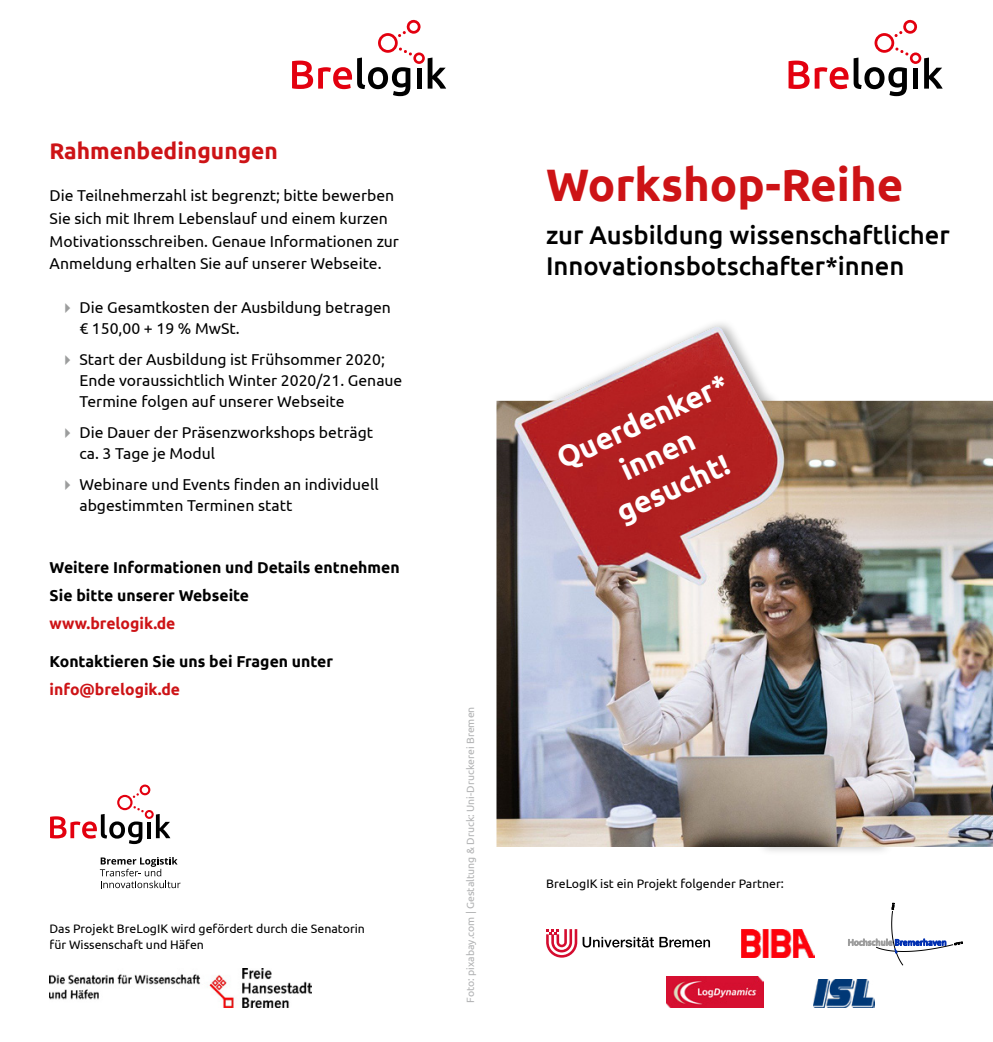
<style>
.page{position:relative;width:993px;height:1042px;background:#fff}
.page>*{position:absolute;margin:0;border:0;box-sizing:border-box;transform-origin:0 0}
.t1{font:700 45.5px "Ubuntu";color:#cd1316}
.t2{font:700 29.75px/36.8px "Ubuntu";color:#fff;text-align:center}
.t3{font:500 25.55px/31.7px "Ubuntu";color:#000}
.t4{font:700 22.75px "Ubuntu";color:#cd1316}
.t5{font:15.75px/21px "Ubuntu";color:#000}
.t6{font:700 15.75px/28px "Ubuntu";color:#000}
.t7{font:700 15.75px "Ubuntu";color:#cd1316}
.t8{font:12.25px/16.4px "Ubuntu";color:#000}
.t9{font:10.5px "Ubuntu";color:#b1b2b3}
</style>
<div class="page">
<div style="left:545px;top:319px;width:348px;height:536px;background:#000;opacity:.29"></div>
<svg style="left:292px;top:20px;width:154px;height:76px"></svg>
<svg style="left:788px;top:20px;width:154px;height:76px"></svg>
<img style="left:50px;top:969px;width:261px;height:39px">
<img style="left:496px;top:326px;width:496px;height:521px">
<img style="left:666px;top:976px;width:97px;height:31px">
<img style="left:741px;top:929px;width:73px;height:28px">
<svg style="left:848px;top:903px;width:114px;height:62px"></svg>
<img style="left:813px;top:979px;width:61px;height:28px">
<svg style="left:100px;top:857px;width:80px;height:31px"></svg>
<svg style="left:50px;top:784px;width:120px;height:60px"></svg>
<svg style="left:659px;top:937px;width:50px;height:10px"></svg>
<svg style="left:546px;top:929px;width:107px;height:28px"></svg>
<h3 class="t4" style="left:50px;top:137px;width:230px">Rahmenbedingungen</h3>
<p class="t5" style="left:50px;top:184px;width:351px;line-height:22.8px">Die Teilnehmerzahl ist begrenzt; bitte bewerben Sie sich mit Ihrem Lebenslauf und einem kurzen Motivationsschreiben. Genaue Informationen zur Anmeldung erhalten Sie auf unserer Webseite.</p>
<p class="t5" style="left:79px;top:297px;width:313px">Die Gesamtkosten der Ausbildung betragen € 150,00 + 19 % MwSt.</p>
<p class="t5" style="left:79px;top:348px;width:324px">Start der Ausbildung ist Frühsommer 2020;<br>Ende voraussichtlich Winter 2020/21. Genaue<br>Termine folgen auf unserer Webseite</p>
<p class="t5" style="left:79px;top:421px;width:295px">Die Dauer der Präsenzworkshops beträgt ca. 3 Tage je Modul</p>
<p class="t5" style="left:79px;top:473px;width:300px">Webinare und Events finden an individuell abgestimmten Terminen statt</p>
<p class="t6" style="left:50px;top:553px;width:351px">Weitere Informationen und Details entnehmen<br>Sie bitte unserer Webseite</p>
<p class="t7" style="left:50px;top:614px;width:127px">www.brelogik.de</p>
<p class="t6" style="left:50px;top:647px;width:285px">Kontaktieren Sie uns bei Fragen unter</p>
<p class="t7" style="left:50px;top:680px;width:132px">info@brelogik.de</p>
<p class="t8" style="left:50px;top:919px;width:317px">Das Projekt BreLogIK wird gefördert durch die Senatorin für Wissenschaft und Häfen</p>
<p class="t9" style="left:464px;top:1003px;width:298px;rotate:-90deg">Foto: pixabay.com | Gestaltung &amp; Druck: Uni-Druckerei Bremen</p>
<h1 class="t1" style="left:546px;top:157px;width:358px">Workshop-Reihe</h1>
<h3 class="t3" style="left:546px;top:218px;width:405px">zur Ausbildung wissenschaftlicher<br>Innovationsbotschafter*innen</h3>
<h2 class="t2" style="left:550px;top:443px;width:187px;rotate:-25deg">Querdenker* innen gesucht!</h2>
<p class="t8" style="left:546px;top:875px;width:239px">BreLogIK ist ein Projekt folgender Partner:</p>
</div>
